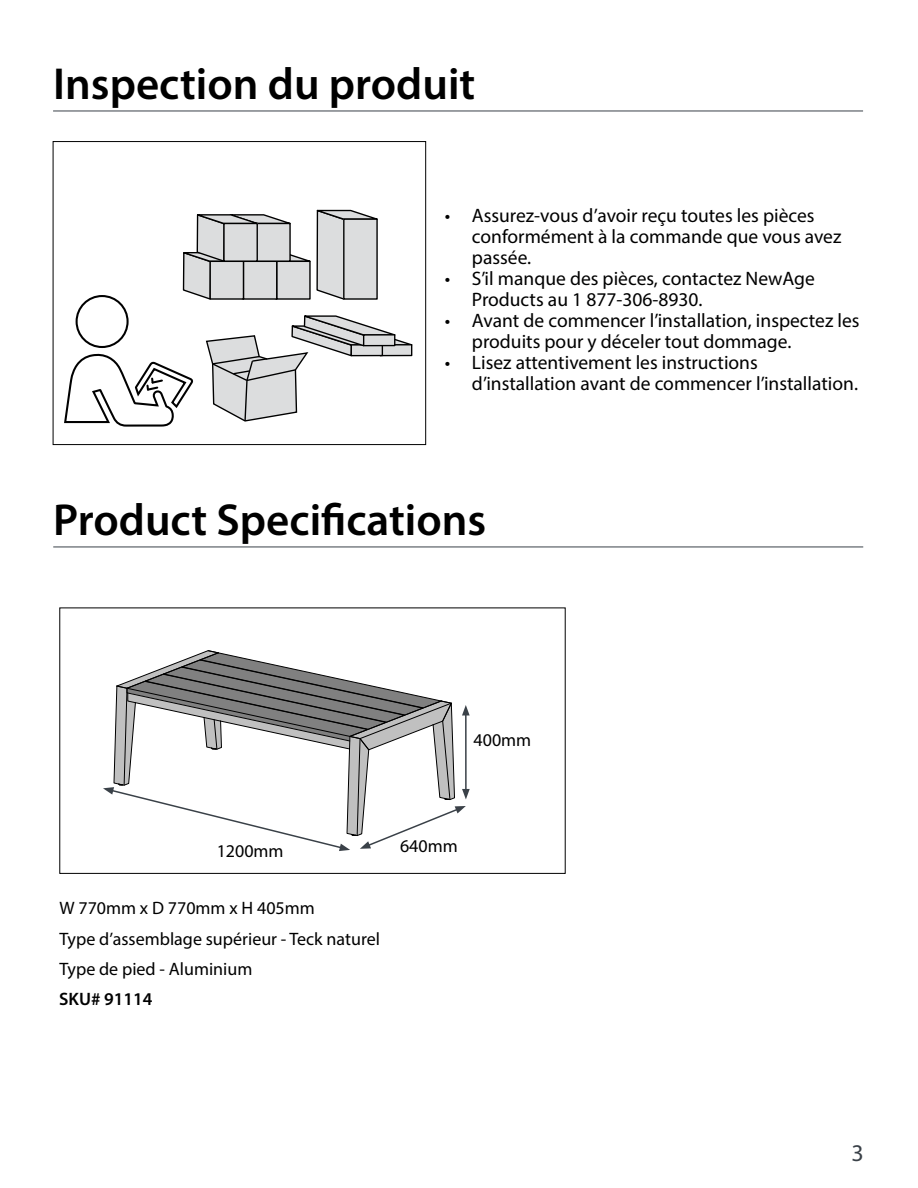
<style>
.page{position:relative;width:918px;height:1188px;background:#fff}
.page>*{position:absolute;margin:0;border:0;box-sizing:border-box;transform-origin:0 0}
.t1{font:600 45px "Myriad Pro";color:#000}
.t2{font:24px "Myriad Pro";color:#3a4148}
.t3{font:19.5px/21px "Myriad Pro";color:#000}
.t4{font:19.5px/21px "Myriad Pro";color:#000101}
.t5{font:18px/30.3px "Myriad Pro";color:#000}
.t6{font:600 18px "Myriad Pro";color:#000}
</style>
<div class="page">
<hr style="left:53px;top:111px;width:810px;height:1px;background:#3a4148">
<div style="left:76px;top:295px;width:53px;height:53px;border:2px solid #000;border-radius:50%"></div>
<svg style="left:182px;top:209px;width:196px;height:91px"></svg>
<div style="left:224px;top:223px;width:33px;height:38px;background:#dcddde"></div>
<div style="left:223px;top:223px;width:35px;height:39px;border:1px solid #000"></div>
<svg style="left:64px;top:353px;width:130px;height:74px"></svg>
<svg style="left:206px;top:315px;width:207px;height:107px"></svg>
<div style="left:364px;top:335px;width:31px;height:11px;background:#dcddde"></div>
<div style="left:363px;top:334px;width:32px;height:12px;border:1px solid #000"></div>
<div style="left:53px;top:141px;width:373px;height:304px;border:1px solid #000101"></div>
<hr style="left:53px;top:547px;width:810px;height:1px;background:#3a4148">
<svg style="left:103px;top:650px;width:367px;height:201px"></svg>
<div style="left:59px;top:608px;width:507px;height:266px;border:1px solid #000101"></div>
<h1 class="t1" style="left:53px;top:56px;width:424px">Inspection du produit</h1>
<p class="t3" style="left:472px;top:205px;width:371px;text-indent:-27px">• Assurez-vous d’avoir reçu toutes les pièces conformément à la commande que vous avez passée.</p>
<p class="t4" style="left:472px;top:268px;width:345px;text-indent:-27px">• S’il manque des pièces, contactez NewAge<br>Products au 1 877-306-8930.</p>
<p class="t3" style="left:472px;top:310px;width:389px;text-indent:-27px">• Avant de commencer l’installation, inspectez les produits pour y déceler tout dommage.</p>
<p class="t3" style="left:472px;top:352px;width:388px;text-indent:-27px">• Lisez attentivement les instructions d’installation avant de commencer l’installation.</p>
<h1 class="t1" style="left:53px;top:492px;width:435px">Product Specifications</h1>
<p class="t5" style="left:474px;top:724px;width:59px">400mm</p>
<p class="t5" style="left:217px;top:836px;width:68px">1200mm</p>
<p class="t5" style="left:400px;top:831px;width:59px">640mm</p>
<p class="t5" style="left:59px;top:893px;width:322px">W 770mm x D 770mm x H 405mm<br>Type d’assemblage supérieur - Teck naturel<br>Type de pied - Aluminium</p>
<p class="t6" style="left:59px;top:987px;width:95px">SKU# 91114</p>
<p class="t2" style="left:851px;top:1138px;width:14px">3</p>
</div>
